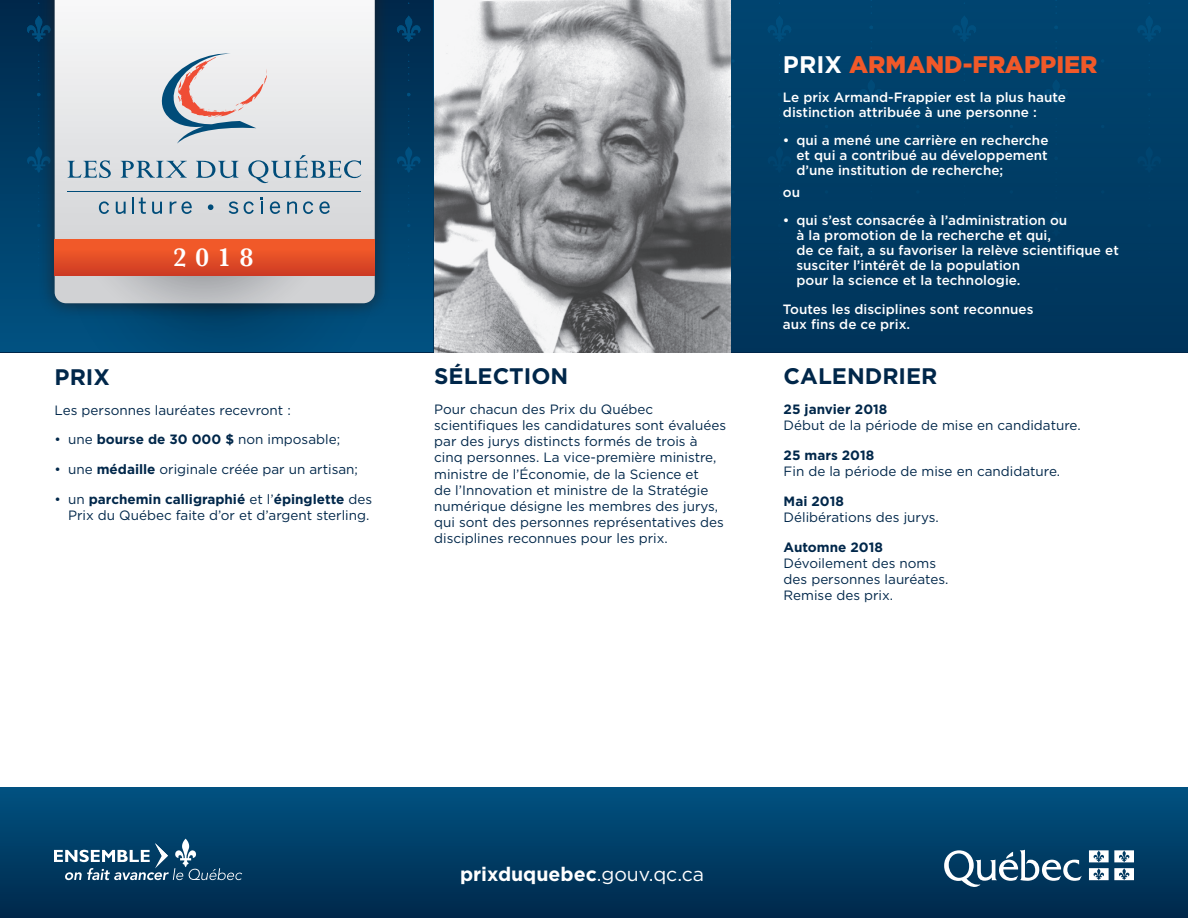
<style>
.page{position:relative;width:1188px;height:918px;background:#fff}
.page>*{position:absolute;margin:0;border:0;box-sizing:border-box;transform-origin:0 0}
.t1{font:600 27px "Baskerville";color:#fff}
.t2{font:900 24px "Gotham";color:#f15929}
.t3{font:700 22.5px "Gotham";color:#00274a}
.t4{font:700 19.5px "Gotham";color:#fff}
.t5{font:13.5px/16.2px "Gotham";color:#00274a}
.t6{font:500 13.5px/15px "Gotham";color:#fff}
.t7{font:700 13.5px "Gotham";color:#00274a}
.s1{font-weight:700}
.s2{font-weight:700;color:#fff}
.s3{font-weight:400}
</style>
<div class="page">
<div style="left:0;top:787px;width:1188px;height:131px;background:linear-gradient(to bottom,#015281,#00284b)"></div>
<div style="left:0;top:0;width:1188px;height:353px;background:linear-gradient(to bottom,#00284b,#015281)"></div>
<svg style="left:38px;top:246px;width:1px;height:13px"></svg>
<svg style="left:38px;top:192px;width:1px;height:13px"></svg>
<svg style="left:27px;top:146px;width:12px;height:27px"></svg>
<svg style="left:38px;top:115px;width:1px;height:13px"></svg>
<svg style="left:38px;top:61px;width:1px;height:13px"></svg>
<svg style="left:27px;top:16px;width:12px;height:26px"></svg>
<svg style="left:408px;top:246px;width:1px;height:13px"></svg>
<svg style="left:408px;top:192px;width:1px;height:13px"></svg>
<svg style="left:396px;top:146px;width:25px;height:27px"></svg>
<svg style="left:408px;top:115px;width:1px;height:13px"></svg>
<svg style="left:408px;top:61px;width:1px;height:13px"></svg>
<svg style="left:396px;top:16px;width:25px;height:26px"></svg>
<div style="left:39px;top:0;width:352px;height:320px;background:#231f20;opacity:.75"></div>
<svg style="left:55px;top:0;width:320px;height:240px"></svg>
<div style="left:434px;top:1px;width:754px;height:352px;background:#003d65"></div>
<svg style="left:68px;top:48px;width:296px;height:192px;background:#d4d7db"></svg>
<hr style="left:68px;top:191px;width:293px;height:1px;background:#004c79">
<div style="left:75px;top:304px;width:297px;height:49px;background:#004d7c"></div>
<svg style="left:54px;top:276px;width:321px;height:68px"></svg>
<div style="left:54px;top:240px;width:321px;height:36px;background:linear-gradient(to bottom,#f9602a,#ce3c24)"></div>
<img style="left:434px;top:0;width:296px;height:353px">
<svg style="left:944px;top:850px;width:138px;height:37px"></svg>
<svg style="left:1089px;top:850px;width:45px;height:12px"></svg>
<svg style="left:1089px;top:868px;width:45px;height:12px"></svg>
<svg style="left:54px;top:839px;width:188px;height:41px;background:#306081"></svg>
<h1 class="t1" style="left:173px;top:238px;width:82px">2018</h1>
<h3 class="t3" style="left:55px;top:362px;width:57px">PRIX</h3>
<p class="t5" style="left:55px;top:402px;width:238px">Les personnes lauréates recevront :</p>
<p class="t5" style="left:55px;top:431px;width:287px">• une <span class="s1">bourse de 30 000 $</span> non imposable;</p>
<p class="t5" style="left:55px;top:461px;width:305px">• une <span class="s1">médaille</span> originale créée par un artisan;</p>
<p class="t5" style="left:55px;top:491px;width:319px;text-align:right">• un <span class="s1">parchemin calligraphié</span> et l’<span class="s1">épinglette</span> des<br>Prix du Québec faite d’or et d’argent sterling.</p>
<h3 class="t3" style="left:434px;top:361px;width:136px">SÉLECTION</h3>
<p class="t5" style="left:434px;top:401px;width:293px">Pour chacun des Prix du Québec scientifiques les candidatures sont évaluées par des jurys distincts formés de trois à cinq personnes. La vice-première ministre, ministre de l’Économie, de la Science et<br>de l’Innovation et ministre de la Stratégie numérique désigne les membres des jurys, qui sont des personnes représentatives des disciplines reconnues pour les prix.</p>
<h2 class="t2" style="left:783px;top:48px;width:316px"><span class="s2">PRIX</span> ARMAND-FRAPPIER</h2>
<p class="t6" style="left:783px;top:89px;width:284px">Le prix Armand-Frappier est la plus haute distinction attribuée à une personne :</p>
<p class="t6" style="left:796px;top:133px;width:254px;text-align:justify;text-indent:-14px">• qui a mené une carrière en recherche et qui a contribué au développement d’une institution de recherche;</p>
<p class="t6" style="left:783px;top:184px;width:19px">ou</p>
<p class="t6" style="left:796px;top:213px;width:324px;text-indent:-14px">• qui s’est consacrée à l’administration ou<br>à la promotion de la recherche et qui,<br>de ce fait, a su favoriser la relève scientifique et susciter l’intérêt de la population<br>pour la science et la technologie.</p>
<p class="t6" style="left:783px;top:301px;width:252px">Toutes les disciplines sont reconnues aux fins de ce prix.</p>
<h3 class="t3" style="left:784px;top:361px;width:155px">CALENDRIER</h3>
<p class="t7" style="left:784px;top:400px;width:105px">25 janvier 2018</p>
<p class="t5" style="left:784px;top:417px;width:299px">Début de la période de mise en candidature.</p>
<p class="t7" style="left:784px;top:446px;width:92px">25 mars 2018</p>
<p class="t5" style="left:784px;top:463px;width:278px">Fin de la période de mise en candidature.</p>
<p class="t7" style="left:784px;top:492px;width:62px">Mai 2018</p>
<p class="t5" style="left:784px;top:509px;width:157px">Délibérations des jurys.</p>
<p class="t7" style="left:784px;top:538px;width:101px">Automne 2018</p>
<p class="t5" style="left:784px;top:555px;width:166px">Dévoilement des noms des personnes lauréates.<br>Remise des prix.</p>
<h3 class="t4" style="left:460px;top:861px;width:246px">prixduquebec<span class="s3">.gouv.qc.ca</span></h3>
</div>
